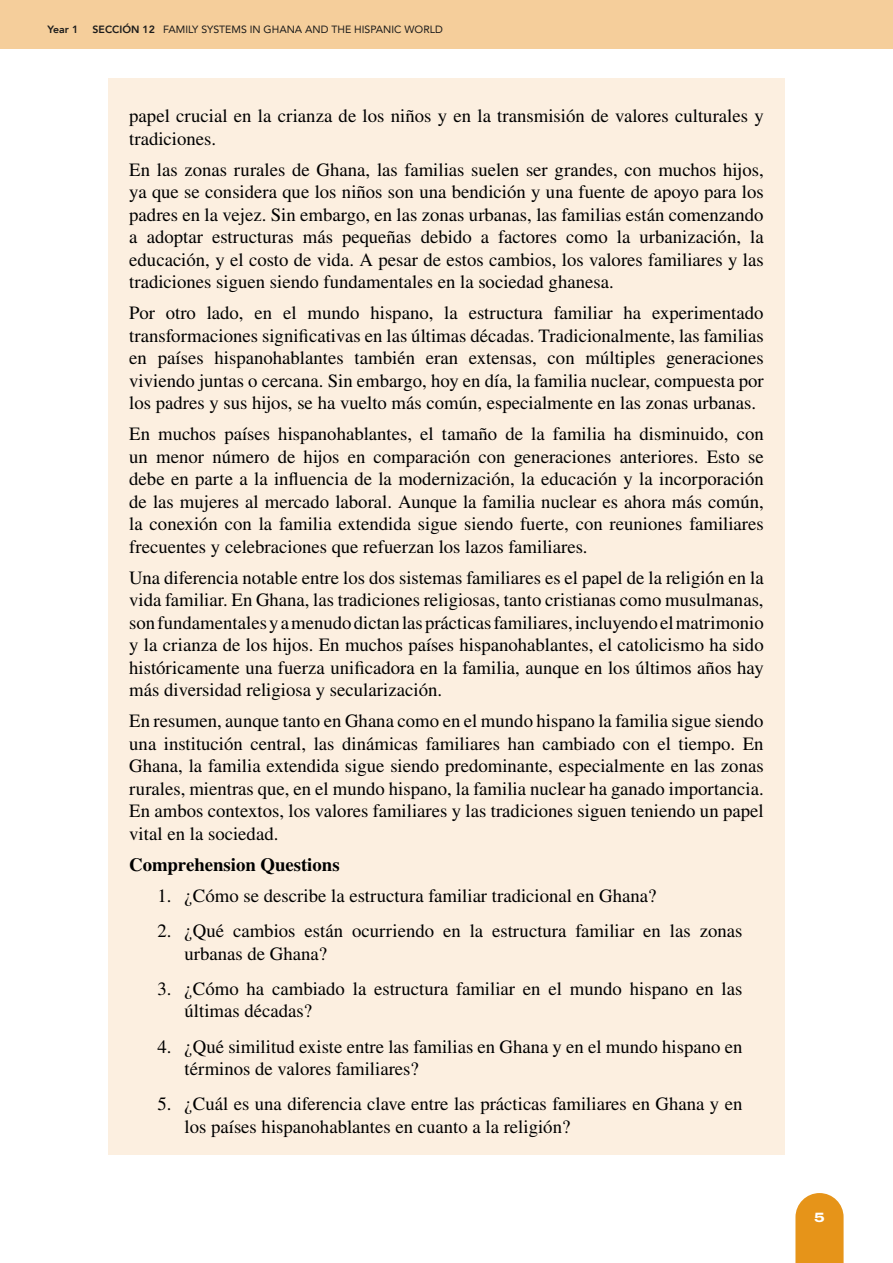
<style>
.page{position:relative;width:893px;height:1263px;background:#fff}
.page>*{position:absolute;margin:0;border:0;box-sizing:border-box;transform-origin:0 0}
.t1{font:18.75px/22.5px "STIX General";color:#000}
.t2{font:700 18.75px "STIX General";color:#000}
.t3{font:800 13.5px "Archivo Expanded";color:#fff}
.t4{font:10.5px "Avenir";color:#1a1a1a}
.t5{font:800 10.5px "Avenir";color:#1a1a1a}
.s1{font-weight:800}
</style>
<div class="page">
<div style="left:0;top:0;width:893px;height:49px;background:#f5ce9b"></div>
<svg style="left:795px;top:1193px;width:49px;height:70px;background:#e89d2e"></svg>
<div style="left:108px;top:78px;width:677px;height:93px;background:#fcefe0"></div>
<div style="left:108px;top:132px;width:677px;height:182px;background:#fcefe0"></div>
<div style="left:108px;top:275px;width:677px;height:160px;background:#fcefe0"></div>
<div style="left:108px;top:396px;width:677px;height:183px;background:#fcefe0"></div>
<div style="left:108px;top:540px;width:677px;height:182px;background:#fcefe0"></div>
<div style="left:108px;top:683px;width:677px;height:183px;background:#fcefe0"></div>
<div style="left:108px;top:854px;width:677px;height:69px;background:#fcefe0"></div>
<div style="left:108px;top:889px;width:677px;height:92px;background:#fcefe0"></div>
<div style="left:108px;top:947px;width:677px;height:92px;background:#fcefe0"></div>
<div style="left:108px;top:1004px;width:677px;height:93px;background:#fcefe0"></div>
<div style="left:108px;top:1062px;width:677px;height:92px;background:#fcefe0"></div>
<p class="t5" style="left:48px;top:21px;width:32px">Year 1</p>
<p class="t4" style="left:93px;top:21px;width:352px"><span class="s1">SECCIÓN 12</span> FAMILY SYSTEMS IN GHANA AND THE HISPANIC WORLD</p>
<p class="t1" style="left:129px;top:105px;width:636px">papel crucial en la crianza de los niños y en la transmisión de valores culturales y tradiciones.</p>
<p class="t1" style="left:129px;top:159px;width:636px;text-align:justify">En las zonas rurales de Ghana, las familias suelen ser grandes, con muchos hijos, ya que se considera que los niños son una bendición y una fuente de apoyo para los padres en la vejez. Sin embargo, en las zonas urbanas, las familias están comenzando a adoptar estructuras más pequeñas debido a factores como la urbanización, la educación, y el costo de vida. A pesar de estos cambios, los valores familiares y las tradiciones siguen siendo fundamentales en la sociedad ghanesa.</p>
<p class="t1" style="left:129px;top:302px;width:636px;text-align:justify">Por otro lado, en el mundo hispano, la estructura familiar ha experimentado transformaciones significativas en las últimas décadas. Tradicionalmente, las familias en países hispanohablantes también eran extensas, con múltiples generaciones viviendo juntas o cercana. Sin embargo, hoy en día, la familia nuclear, compuesta por los padres y sus hijos, se ha vuelto más común, especialmente en las zonas urbanas.</p>
<p class="t1" style="left:129px;top:423px;width:636px;text-align:justify">En muchos países hispanohablantes, el tamaño de la familia ha disminuido, con un menor número de hijos en comparación con generaciones anteriores. Esto se debe en parte a la influencia de la modernización, la educación y la incorporación de las mujeres al mercado laboral. Aunque la familia nuclear es ahora más común, la conexión con la familia extendida sigue siendo fuerte, con reuniones familiares frecuentes y celebraciones que refuerzan los lazos familiares.</p>
<p class="t1" style="left:129px;top:567px;width:636px;text-align:justify">Una diferencia notable entre los dos sistemas familiares es el papel de la religión en la vida familiar. En Ghana, las tradiciones religiosas, tanto cristianas como musulmanas, son fundamentales y a menudo dictan las prácticas familiares, incluyendo el matrimonio y la crianza de los hijos. En muchos países hispanohablantes, el catolicismo ha sido históricamente una fuerza unificadora en la familia, aunque en los últimos años hay más diversidad religiosa y secularización.</p>
<p class="t1" style="left:129px;top:710px;width:636px;text-align:justify">En resumen, aunque tanto en Ghana como en el mundo hispano la familia sigue siendo una institución central, las dinámicas familiares han cambiado con el tiempo. En Ghana, la familia extendida sigue siendo predominante, especialmente en las zonas rurales, mientras que, en el mundo hispano, la familia nuclear ha ganado importancia.<br>En ambos contextos, los valores familiares y las tradiciones siguen teniendo un papel vital en la sociedad.</p>
<p class="t2" style="left:129px;top:851px;width:212px">Comprehension Questions</p>
<p class="t1" style="left:158px;top:885px;width:500px">1. ¿Cómo se describe la estructura familiar tradicional en Ghana?</p>
<p class="t1" style="left:185px;top:920px;width:559px;text-indent:-27px">2. ¿Qué cambios están ocurriendo en la estructura familiar en las zonas urbanas de Ghana?</p>
<p class="t1" style="left:185px;top:978px;width:559px;text-indent:-27px">3. ¿Cómo ha cambiado la estructura familiar en el mundo hispano en las últimas décadas?</p>
<p class="t1" style="left:185px;top:1036px;width:559px;text-indent:-27px">4. ¿Qué similitud existe entre las familias en Ghana y en el mundo hispano en términos de valores familiares?</p>
<p class="t1" style="left:185px;top:1093px;width:559px;text-indent:-27px">5. ¿Cuál es una diferencia clave entre las prácticas familiares en Ghana y en los países hispanohablantes en cuanto a la religión?</p>
<p class="t3" style="left:814px;top:1207px;width:12px">5</p>
</div>
